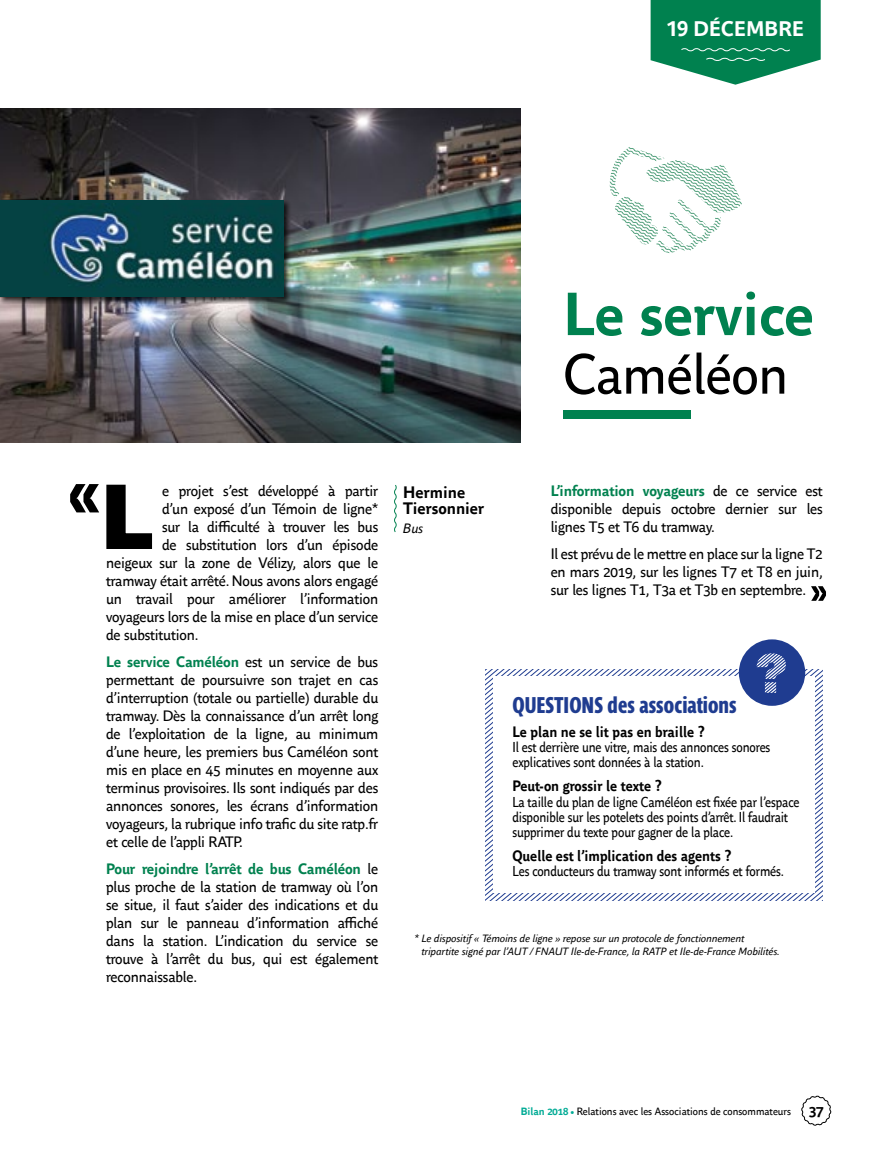
<style>
.page{position:relative;width:893px;height:1149px;background:#fff}
.page>*{position:absolute;margin:0;border:0;box-sizing:border-box;transform-origin:0 0}
.t1{font:700 82.5px "Parisine Office";color:#000;scale:1.1 1}
.t2{font:700 60px "Parisine Office";color:#00814f}
.t3{font:55.5px "Parisine Office";letter-spacing:-.01em;color:#000}
.t4{font:700 22.5px "Parisine Pro Comp";color:#1f3c90}
.t5{font:700 21px "Parisine Office";letter-spacing:.01em;color:#fff}
.t6{font:700 16.5px/16.5px "Parisine Office";color:#000}
.t7{font:15px/18px "Parisine Office";letter-spacing:-.01em;color:#000;text-align:justify}
.t8{font:700 15px "Parisine Office";color:#000;scale:.95 1}
.t9{font:14.25px/15px "Parisine Office";letter-spacing:-.01em;color:#000;scale:.9 1}
.t10{font:italic 13.5px "Parisine Office";color:#000}
.t11{font:italic 10.5px/13.5px "Parisine Office";color:#000}
.t12{font:10.5px "Parisine Office";color:#000}
.s1{font-weight:700;color:#00814f}
.s2{font-weight:700;color:#00ab95}
.s3{font-weight:700;font-size:15px}
</style>
<div class="page">
<svg style="left:801px;top:1095px;width:30px;height:30px"></svg>
<svg style="left:651px;top:0;width:170px;height:85px;background:#29956b"></svg>
<svg style="left:70px;top:484px;width:83px;height:65px"></svg>
<svg style="left:394px;top:485px;width:3px;height:47px"></svg>
<svg style="left:486px;top:669px;width:337px;height:230px"></svg>
<div style="left:493px;top:676px;width:322px;height:216px;background:#fff"></div>
<div style="left:739px;top:639px;width:66px;height:66px;background:#1f3c90;border-radius:50%"></div>
<svg style="left:756px;top:653px;width:30px;height:40px"></svg>
<img style="left:0;top:108px;width:521px;height:335px">
<svg style="left:811px;top:586px;width:15px;height:14px"></svg>
<div style="left:563px;top:410px;width:128px;height:9px;background:#00814f"></div>
<svg style="left:609px;top:147px;width:133px;height:107px"></svg>
<div style="left:0;top:198px;width:292px;height:106px;background:#000;opacity:.75"></div>
<div style="left:0;top:200px;width:284px;height:97px;background:#054243"></div>
<img style="left:44px;top:203px;width:231px;height:84px">
<h3 class="t5" style="left:667px;top:13px;width:139px">19 DÉCEMBRE</h3>
<h2 class="t2" style="left:563px;top:270px;width:252px">Le service</h2>
<h3 class="t3" style="left:563px;top:334px;width:226px">Caméléon</h3>
<p class="t7" style="left:162px;top:481px;width:218px">e projet s’est développé à partir</p>
<p class="t7" style="left:162px;top:499px;width:218px">d’un exposé d’un Témoin de ligne*</p>
<p class="t7" style="left:162px;top:517px;width:218px">sur la difficulté à trouver les bus</p>
<p class="t7" style="left:162px;top:535px;width:218px">de substitution lors d’un épisode</p>
<p class="t7" style="left:106px;top:553px;width:274px">neigeux sur la zone de Vélizy, alors que le</p>
<p class="t7" style="left:106px;top:571px;width:274px">tramway était arrêté. Nous avons alors engagé</p>
<p class="t7" style="left:106px;top:589px;width:274px">un travail pour améliorer l’information</p>
<p class="t7" style="left:106px;top:607px;width:274px">voyageurs lors de la mise en place d’un service</p>
<p class="t7" style="left:106px;top:625px;width:94px">de substitution.</p>
<p class="t7" style="left:106px;top:652px;width:274px"><span class="s1">Le service Caméléon</span> est un service de bus permettant de poursuivre son trajet en cas d’interruption (totale ou partielle) durable du tramway. Dès la connaissance d’un arrêt long de l’exploitation de la ligne, au minimum d’une heure, les premiers bus Caméléon sont mis en place en 45 minutes en moyenne aux terminus provisoires. Ils sont indiqués par des annonces sonores, les écrans d’information voyageurs, la rubrique info trafic du site ratp.fr et celle de l’appli RATP.</p>
<p class="t7" style="left:106px;top:858px;width:274px"><span class="s1">Pour rejoindre l’arrêt de bus Caméléon</span> le plus proche de la station de tramway où l’on se situe, il faut s’aider des indications et du plan sur le panneau d’information affiché dans la station. L’indication du service se trouve à l’arrêt du bus, qui est également reconnaissable.</p>
<h1 class="t1" style="left:103px;top:456px;width:44px">L</h1>
<p class="t6" style="left:403px;top:482px;width:82px">Hermine<br>Tiersonnier</p>
<p class="t10" style="left:403px;top:518px;width:22px">Bus</p>
<p class="t7" style="left:551px;top:481px;width:274px"><span class="s1">L’information voyageurs</span> de ce service est disponible depuis octobre dernier sur les lignes T5 et T6 du tramway.</p>
<p class="t7" style="left:551px;top:544px;width:274px">Il est prévu de le mettre en place sur la ligne T2 en mars 2019, sur les lignes T7 et T8 en juin, sur les lignes T1, T3a et T3b en septembre.</p>
<h3 class="t4" style="left:512px;top:687px;width:226px">QUESTIONS des associations</h3>
<p class="t8" style="left:512px;top:720px;width:204px">Le plan ne se lit pas en braille ?</p>
<p class="t9" style="left:512px;top:738px;width:288px">Il est derrière une vitre, mais des annonces sonores explicatives sont données à la station.</p>
<p class="t8" style="left:512px;top:775px;width:159px">Peut-on grossir le texte ?</p>
<p class="t9" style="left:512px;top:793px;width:320px">La taille du plan de ligne Caméléon est fixée par l’espace disponible sur les potelets des points d’arrêt. Il faudrait supprimer du texte pour gagner de la place.</p>
<p class="t8" style="left:512px;top:844px;width:232px">Quelle est l’implication des agents ?</p>
<p class="t9" style="left:512px;top:862px;width:303px">Les conducteurs du tramway sont informés et formés.</p>
<p class="t11" style="left:422px;top:930px;width:360px;text-indent:-7px">* Le dispositif « Témoins de ligne » repose sur un protocole de fonctionnement tripartite signé par l’AUT / FNAUT Ile-de-France, la RATP et Ile-de-France Mobilités.</p>
<p class="t12" style="left:521px;top:1103px;width:304px"><span class="s2">Bilan 2018 •</span> Relations avec les Associations de consommateurs <span class="s3">37</span></p>
</div>
